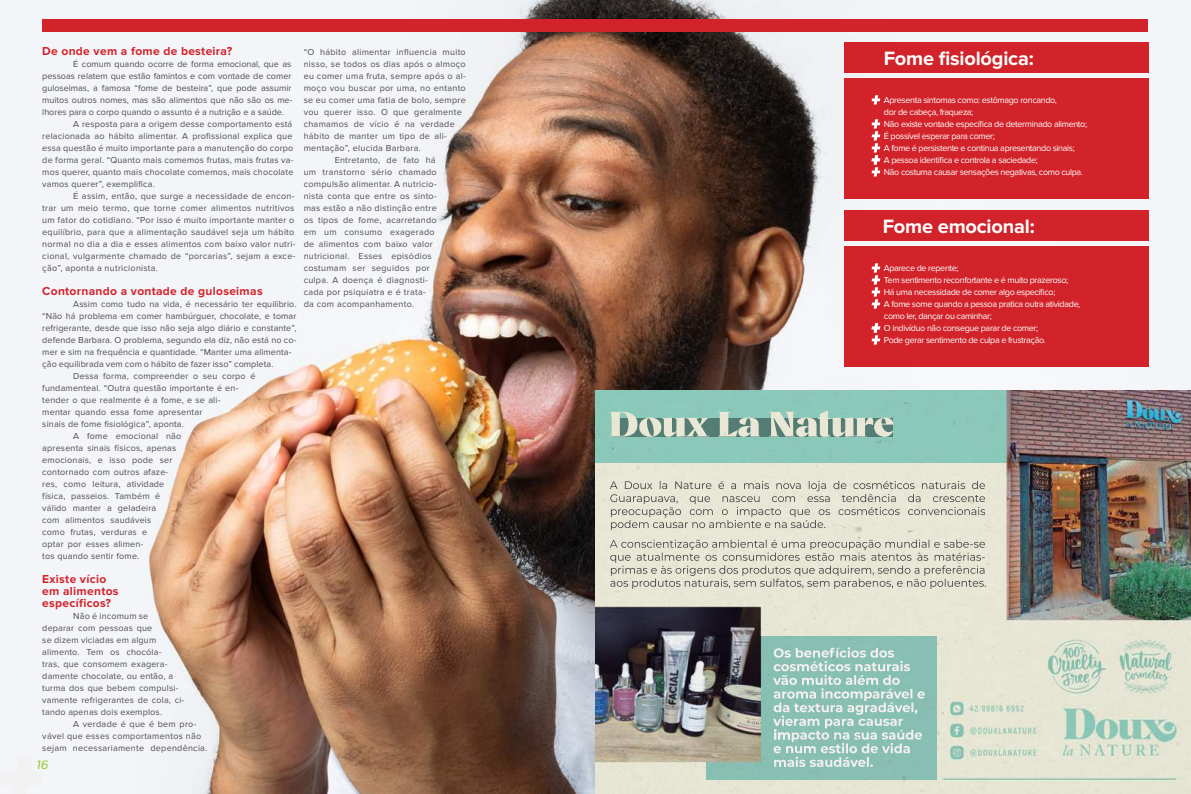
<style>
.page{position:relative;width:1191px;height:794px;background:#fff}
.page>*{position:absolute;margin:0;border:0;box-sizing:border-box;transform-origin:0 0}
.t1{font:700 20px "Proxima Nova";letter-spacing:-.01em;color:#fff}
.t2{font:700 12px/12px "Proxima Nova";letter-spacing:.025em;color:#d2232a}
.t3{font:italic 12px "Sans Beam Body";color:#99ca42}
.t4{font:9px/12px "Proxima Nova";letter-spacing:.02em;color:#4d4d4f}
.t5{font:9px/12px "Proxima Nova";letter-spacing:-.04em;color:#fff}
.t6{font:9px "Proxima Nova";color:#4d4d4f}
</style>
<div class="page">
<img style="left:0;top:0;width:1191px;height:794px">
<div style="left:844px;top:43px;width:304px;height:30px;background:#d2232a"></div>
<div style="left:844px;top:211px;width:304px;height:30px;background:#d2232a"></div>
<div style="left:43px;top:19px;width:1105px;height:12px;background:#d2232a"></div>
<div style="left:844px;top:79px;width:304px;height:120px;background:#d2232a"></div>
<div style="left:844px;top:247px;width:304px;height:120px;background:#d2232a"></div>
<svg style="left:871px;top:95px;width:9px;height:10px"></svg>
<svg style="left:871px;top:263px;width:9px;height:46px"></svg>
<svg style="left:871px;top:119px;width:9px;height:58px"></svg>
<svg style="left:871px;top:323px;width:9px;height:22px"></svg>
<img style="left:595px;top:391px;width:596px;height:403px">
<img style="left:611px;top:418px;width:281px;height:18px">
<img style="left:707px;top:637px;width:229px;height:142px">
<div style="left:0;top:756px;width:43px;height:38px;background:#f1f1f2"></div>
<h2 class="t2" style="left:42px;top:45px;width:191px">De onde vem a fome de besteira?</h2>
<p class="t6" style="left:73px;top:58px;width:219px">É comum quando ocorre de forma emocional, que as</p>
<p class="t6" style="left:42px;top:70px;width:250px">pessoas relatem que estão famintos e com vontade de comer</p>
<p class="t6" style="left:42px;top:82px;width:251px">guloseimas, a famosa “fome de besteira”, que pode assumir</p>
<p class="t6" style="left:42px;top:94px;width:252px">muitos outros nomes, mas são alimentos que não são os me-</p>
<p class="t6" style="left:42px;top:106px;width:243px">lhores para o corpo quando o assunto é a nutrição e a saúde.</p>
<p class="t4" style="left:73px;top:118px;width:220px">A resposta para a origem desse comportamento está</p>
<p class="t4" style="left:42px;top:130px;width:252px">relacionada ao hábito alimentar. A profissional explica que</p>
<p class="t4" style="left:42px;top:142px;width:253px">essa questão é muito importante para a manutenção do corpo</p>
<p class="t4" style="left:42px;top:154px;width:253px">de forma geral. “Quanto mais comemos frutas, mais frutas va-</p>
<p class="t4" style="left:42px;top:166px;width:253px">mos querer, quanto mais chocolate comemos, mais chocolate</p>
<p class="t4" style="left:42px;top:178px;width:114px">vamos querer”, exemplifica.</p>
<p class="t4" style="left:73px;top:190px;width:223px">É assim, então, que surge a necessidade de encon-</p>
<p class="t4" style="left:42px;top:202px;width:253px">trar um meio termo, que torne comer alimentos nutritivos</p>
<p class="t4" style="left:42px;top:214px;width:253px">um fator do cotidiano. “Por isso é muito importante manter o</p>
<p class="t4" style="left:42px;top:226px;width:253px">equilíbrio, para que a alimentação saudável seja um hábito</p>
<p class="t4" style="left:42px;top:238px;width:254px">normal no dia a dia e esses alimentos com baixo valor nutri-</p>
<p class="t4" style="left:42px;top:250px;width:254px">cional, vulgarmente chamado de “porcarias”, sejam a exce-</p>
<p class="t4" style="left:42px;top:262px;width:117px">ção”, aponta a nutricionista.</p>
<h2 class="t2" style="left:42px;top:285px;width:222px">Contornando a vontade de guloseimas</h2>
<p class="t4" style="left:73px;top:298px;width:224px">Assim como tudo na vida, é necessário ter equilíbrio.</p>
<p class="t4" style="left:42px;top:310px;width:256px">“Não há problema em comer hambúrguer, chocolate, e tomar</p>
<p class="t4" style="left:42px;top:322px;width:256px">refrigerante, desde que isso não seja algo diário e constante”,</p>
<p class="t4" style="left:42px;top:334px;width:255px">defende Barbara. O problema, segundo ela diz, não está no co-</p>
<p class="t4" style="left:42px;top:346px;width:251px">mer e sim na frequência e quantidade. “Manter uma alimenta-</p>
<p class="t4" style="left:42px;top:358px;width:233px">ção equilibrada vem com o hábito de fazer isso” completa.</p>
<p class="t4" style="left:73px;top:370px;width:184px">Dessa forma, compreender o seu corpo é</p>
<p class="t4" style="left:42px;top:382px;width:198px">fundamenteal. “Outra questão importante é en-</p>
<p class="t4" style="left:42px;top:394px;width:180px">tender o que realmente é a fome, e se ali-</p>
<p class="t4" style="left:42px;top:406px;width:161px">mentar quando essa fome apresentar</p>
<p class="t4" style="left:42px;top:418px;width:143px">sinais de fome fisiológica”, aponta.</p>
<p class="t4" style="left:73px;top:430px;width:109px">A fome emocional não</p>
<p class="t4" style="left:42px;top:442px;width:136px">apresenta sinais físicos, apenas</p>
<p class="t4" style="left:42px;top:454px;width:131px">emocionais, e isso pode ser</p>
<p class="t4" style="left:42px;top:466px;width:127px">contornado com outros afaze-</p>
<p class="t4" style="left:42px;top:478px;width:123px">res, como leitura, atividade</p>
<p class="t4" style="left:42px;top:490px;width:119px">física, passeios. Também é</p>
<p class="t4" style="left:42px;top:502px;width:115px">válido manter a geladeira</p>
<p class="t4" style="left:42px;top:514px;width:110px">com alimentos saudáveis</p>
<p class="t4" style="left:42px;top:526px;width:107px">como frutas, verduras e</p>
<p class="t4" style="left:42px;top:538px;width:102px">optar por esses alimen-</p>
<p class="t4" style="left:42px;top:550px;width:98px">tos quando sentir fome.</p>
<h2 class="t2" style="left:42px;top:573px;width:78px">Existe vício em alimentos específicos?</h2>
<p class="t4" style="left:42px;top:610px;width:143px;text-indent:31px">Não é incomum se<br>deparar com pessoas que<br>se dizem viciadas em algum alimento. Tem os chocóla-<br>tras, que consomem exagera&shy;damente chocolate, ou então, a turma dos que bebem compulsi&shy;vamente refrigerantes de cola, ci&shy;tando apenas dois exemplos.</p>
<p class="t4" style="left:42px;top:718px;width:167px;text-indent:31px">A verdade é que é bem pro&shy;vável que esses comportamentos não sejam necessariamente dependência.</p>
<p class="t4" style="left:304px;top:46px;width:163px">“O hábito alimentar influencia muito</p>
<p class="t4" style="left:304px;top:58px;width:164px">nisso, se todos os dias após o almoço</p>
<p class="t4" style="left:304px;top:70px;width:164px">eu comer uma fruta, sempre após o al-</p>
<p class="t4" style="left:304px;top:82px;width:164px">moço vou buscar por uma, no entanto</p>
<p class="t4" style="left:304px;top:94px;width:164px">se eu comer uma fatia de bolo, sempre</p>
<p class="t4" style="left:304px;top:106px;width:160px">vou querer isso. O que geralmente</p>
<p class="t4" style="left:304px;top:118px;width:153px">chamamos de vício é na verdade</p>
<p class="t4" style="left:304px;top:130px;width:145px">hábito de manter um tipo de ali-</p>
<p class="t4" style="left:304px;top:142px;width:119px">mentação”, elucida Barbara.</p>
<p class="t4" style="left:335px;top:154px;width:103px">Entretanto, de fato há</p>
<p class="t4" style="left:304px;top:166px;width:134px">um transtorno sério chamado</p>
<p class="t4" style="left:304px;top:178px;width:135px">compulsão alimentar. A nutricio-</p>
<p class="t4" style="left:304px;top:190px;width:134px">nista conta que entre os sinto-</p>
<p class="t4" style="left:304px;top:202px;width:135px">mas estão a não distinção entre</p>
<p class="t4" style="left:304px;top:214px;width:135px">os tipos de fome, acarretando</p>
<p class="t4" style="left:304px;top:226px;width:132px">em um consumo exagerado</p>
<p class="t4" style="left:304px;top:238px;width:130px">de alimentos com baixo valor</p>
<p class="t4" style="left:304px;top:250px;width:130px">nutricional. Esses episódios</p>
<p class="t4" style="left:304px;top:262px;width:127px">costumam ser seguidos por</p>
<p class="t4" style="left:304px;top:274px;width:126px">culpa. A doença é diagnosti-</p>
<p class="t4" style="left:304px;top:286px;width:123px">cada por psiquiatra e é trata-</p>
<p class="t4" style="left:304px;top:298px;width:112px">da com acompanhamento.</p>
<h2 class="t3" style="left:36px;top:756px;width:14px">16</h2>
<h1 class="t1" style="left:883px;top:47px;width:151px">Fome fisiológica:</h1>
<p class="t5" style="left:884px;top:94px;width:205px">Apresenta sintomas como: estômago roncando,<br>dor de cabeça, fraqueza;<br>Não existe vontade específica de determinado alimento; É possível esperar para comer;<br>A fome é persistente e continua apresentando sinais;<br>A pessoa identifica e controla a saciedade;<br>Não costuma causar sensações negativas, como culpa.</p>
<h1 class="t1" style="left:882px;top:215px;width:153px">Fome emocional:</h1>
<p class="t5" style="left:884px;top:262px;width:198px">Aparece de repente;<br>Tem sentimento reconfortante e é muito prazeroso; Há uma necessidade de comer algo específico;<br>A fome some quando a pessoa pratica outra atividade, como ler, dançar ou caminhar;<br>O indivíduo não consegue parar de comer;<br>Pode gerar sentimento de culpa e frustração.</p>
</div>
